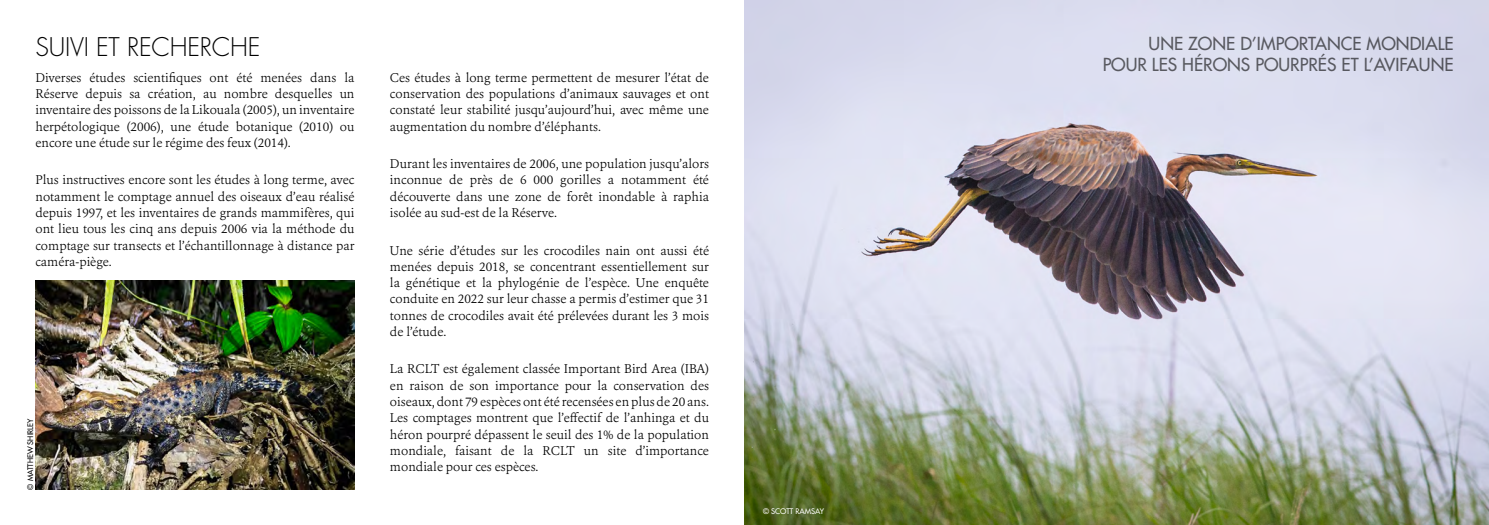
<style>
.page{position:relative;width:1489px;height:525px;background:#fff}
.page>*{position:absolute;margin:0;border:0;box-sizing:border-box;transform-origin:0 0}
.t1{font:300 25px "Futura Std";letter-spacing:-.01em;color:#000}
.t2{font:500 17.5px/21px "Futura Std";color:#000;text-align:right}
.t3{font:300 12.5px/16.2px "Erato";color:#000;text-align:justify}
.t4{font:500 7.5px "Futura Std";color:#000}
.t5{font:500 7.5px "Futura Std";color:#fff}
</style>
<div class="page">
<img style="left:35px;top:280px;width:319px;height:209px">
<img style="left:744px;top:0;width:744px;height:524px">
<p class="t1" style="left:35px;top:32px;width:226px">SUIVI ET RECHERCHE</p>
<p class="t3" style="left:35px;top:69px;width:320px">Diverses études scientifiques ont été menées dans la Réserve depuis sa création, au nombre desquelles un inventaire des poissons de la Likouala (2005), un inventaire herpétologique (2006), une étude botanique (2010) ou encore une étude sur le régime des feux (2014).</p>
<p class="t3" style="left:35px;top:172px;width:320px">Plus instructives encore sont les études à long terme, avec notamment le comptage annuel des oiseaux d’eau réalisé depuis 1997, et les inventaires de grands mammifères, qui ont lieu tous les cinq ans depuis 2006 via la méthode du comptage sur transects et l’échantillonnage à distance par caméra-piège.</p>
<p class="t4" style="left:26px;top:489px;width:72px;rotate:-90deg">© MATTHEW SHIRLEY</p>
<p class="t3" style="left:390px;top:69px;width:320px">Ces études à long terme permettent de mesurer l’état de conservation des populations d’animaux sauvages et ont constaté leur stabilité jusqu’aujourd’hui, avec même une augmentation du nombre d’éléphants.</p>
<p class="t3" style="left:390px;top:156px;width:320px">Durant les inventaires de 2006, une population jusqu’alors inconnue de près de 6 000 gorilles a notamment été découverte dans une zone de forêt inondable à raphia isolée au sud-est de la Réserve.</p>
<p class="t3" style="left:390px;top:242px;width:320px">Une série d’études sur les crocodiles nain ont aussi été menées depuis 2018, se concentrant essentiellement sur la génétique et la phylogénie de l’espèce. Une enquête conduite en 2022 sur leur chasse a permis d’estimer que 31 tonnes de crocodiles avait été prélevées durant les 3 mois de l’étude.</p>
<p class="t3" style="left:390px;top:361px;width:320px">La RCLT est également classée Important Bird Area (IBA) en raison de son importance pour la conservation des oiseaux, dont 79 espèces ont été recensées en plus de 20 ans.<br>Les comptages montrent que l’effectif de l’anhinga et du héron pourpré dépassent le seuil des 1% de la population mondiale, faisant de la RCLT un site d’importance mondiale pour ces espèces.</p>
<p class="t5" style="left:763px;top:506px;width:62px">© SCOTT RAMSAY</p>
<h2 class="t2" style="left:1102px;top:33px;width:352px">UNE ZONE D’IMPORTANCE MONDIALE<br>POUR LES HÉRONS POURPRÉS ET L’AVIFAUNE</h2>
</div>
